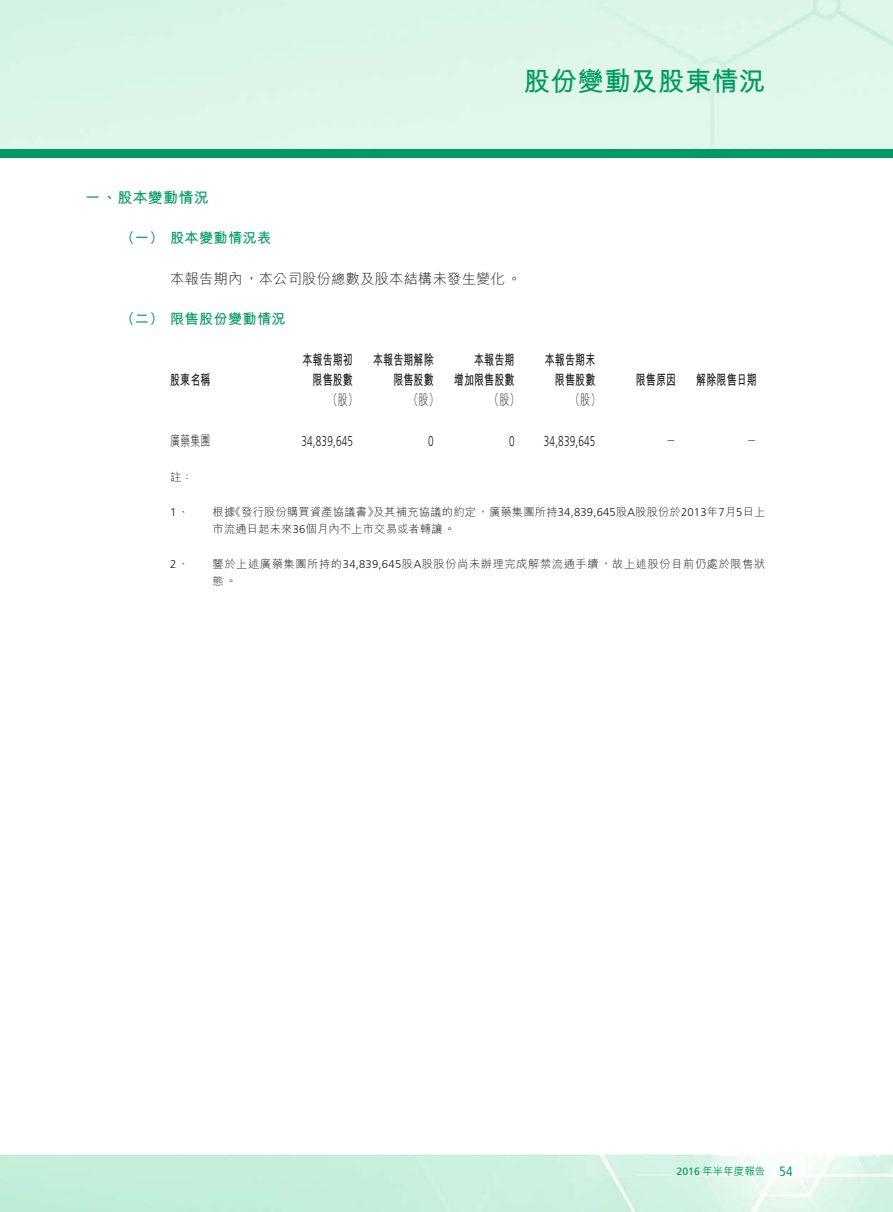
<style>
.page{position:relative;width:893px;height:1212px;background:#fff}
.page>*{position:absolute;margin:0;border:0;box-sizing:border-box;transform-origin:0 0}
.t1{font:700 27px "M Hei HK";letter-spacing:-.005em;color:#009b63}
.t2{font:700 15px "M Hei HK";letter-spacing:.015em;color:#009b63}
.t3{font:700 14.25px/20.2px "M Hei HK";letter-spacing:.015em;color:#1c1c1b;text-align:right;scale:.7 1}
.t4{font:300 14.25px "M Hei HK";letter-spacing:.015em;color:#1c1c1b}
.t5{font:300 14.25px "Frutiger LT Std";letter-spacing:.015em;color:#1c1c1b;scale:.7 1}
.t6{font:700 14.25px "M Hei HK";letter-spacing:.015em;color:#009b63}
.t7{font:300 14.25px "M Hei HK";letter-spacing:.015em;color:#1c1c1b;scale:.7 1}
.t8{font:condensed 13.5px "Frutiger LT Std";color:#009b63}
.t9{font:300 11.25px "M Hei HK";letter-spacing:.02em;color:#1c1c1b}
.t10{font:300 11.25px "M Hei HK";letter-spacing:.05em;color:#1c1c1b}
.t11{font:300 11.25px "Frutiger LT Std";color:#1c1c1b}
.t12{font:500 10.5px "M Hei HK";color:#009b63}
.s1{font-family:"M Hei HK"}
.s2{font-family:"Frutiger LT Std"}
.s3{font-family:"Frutiger LT Std";font-weight:400}
</style>
<div class="page">
<img style="left:0;top:0;width:893px;height:1212px">
<div style="left:0;top:149px;width:893px;height:8px;background:#009b63"></div>
<h1 class="t1" style="left:523px;top:61px;width:244px">股份變動及股東情況</h1>
<h2 class="t2" style="left:85px;top:186px;width:125px">一、股本變動情況</h2>
<p class="t6" style="left:170px;top:227px;width:103px">股本變動情況表</p>
<p class="t6" style="left:120px;top:227px;width:45px">（一）</p>
<p class="t6" style="left:120px;top:308px;width:45px">（二）</p>
<p class="t4" style="left:170px;top:268px;width:353px">本報告期內，本公司股份總數及股本結構未發生變化。</p>
<p class="t6" style="left:170px;top:308px;width:117px">限售股份變動情況</p>
<p class="t3" style="left:170px;top:368px;width:59px">股東名稱</p>
<p class="t7" style="left:170px;top:430px;width:59px">廣藥集團</p>
<p class="t9" style="left:170px;top:469px;width:24px">註：</p>
<p class="t3" style="left:302px;top:348px;width:74px">本報告期初限售股數</p>
<p class="t3" style="left:373px;top:348px;width:88px">本報告期解除限售股數</p>
<p class="t3" style="left:454px;top:348px;width:88px">本報告期<br>增加限售股數</p>
<p class="t3" style="left:545px;top:348px;width:74px">本報告期末</p>
<p class="t3" style="left:555px;top:368px;width:59px">限售股數</p>
<p class="t7" style="left:570px;top:390px;width:45px">（股(</p>
<p class="t7" style="left:328px;top:390px;width:45px">（股）</p>
<p class="t7" style="left:408px;top:390px;width:45px">（股）</p>
<p class="t7" style="left:489px;top:390px;width:45px">（股）</p>
<p class="t5" style="left:302px;top:433px;width:75px">34,839,645</p>
<p class="t5" style="left:428px;top:433px;width:9px">0</p>
<p class="t5" style="left:509px;top:433px;width:9px">0</p>
<p class="t5" style="left:544px;top:433px;width:75px">34,839,645</p>
<p class="t3" style="left:636px;top:368px;width:59px">限售原因</p>
<p class="t7" style="left:666px;top:430px;width:16px">－</p>
<p class="t3" style="left:696px;top:368px;width:88px">解除限售日期</p>
<p class="t7" style="left:747px;top:430px;width:16px">－</p>
<p class="t11" style="left:170px;top:506px;width:21px">1<span class="s1">、</span></p>
<p class="t11" style="left:170px;top:557px;width:21px">2<span class="s1">、</span></p>
<p class="t9" style="left:373px;top:504px;width:394px">及其補充協議的約定，廣藥集團所持<span class="s2">34,839,645</span>股<span class="s2">A</span>股股份於<span class="s2">2013</span>年月<span class="s2">7 5</span>日上</p>
<p class="t9" style="left:230px;top:504px;width:150px">《發行股份購買資產協議書》</p>
<p class="t9" style="left:213px;top:504px;width:24px">根據</p>
<p class="t9" style="left:213px;top:521px;width:244px">市流通日起未來<span class="s2">36</span>個月內不上市交易或者轉讓。</p>
<p class="t10" style="left:213px;top:556px;width:554px">鑒於上述廣藥集團所持的<span class="s2">34,839,645</span>股<span class="s2">A</span>股股份尚未辦理完成解禁流通手續，故上述股份目前仍處於限售狀</p>
<p class="t9" style="left:213px;top:573px;width:26px">態。</p>
<p class="t12" style="left:677px;top:1164px;width:90px"><span class="s3">2016</span> 年半年度報告</p>
<p class="t8" style="left:779px;top:1163px;width:15px">54</p>
</div>
